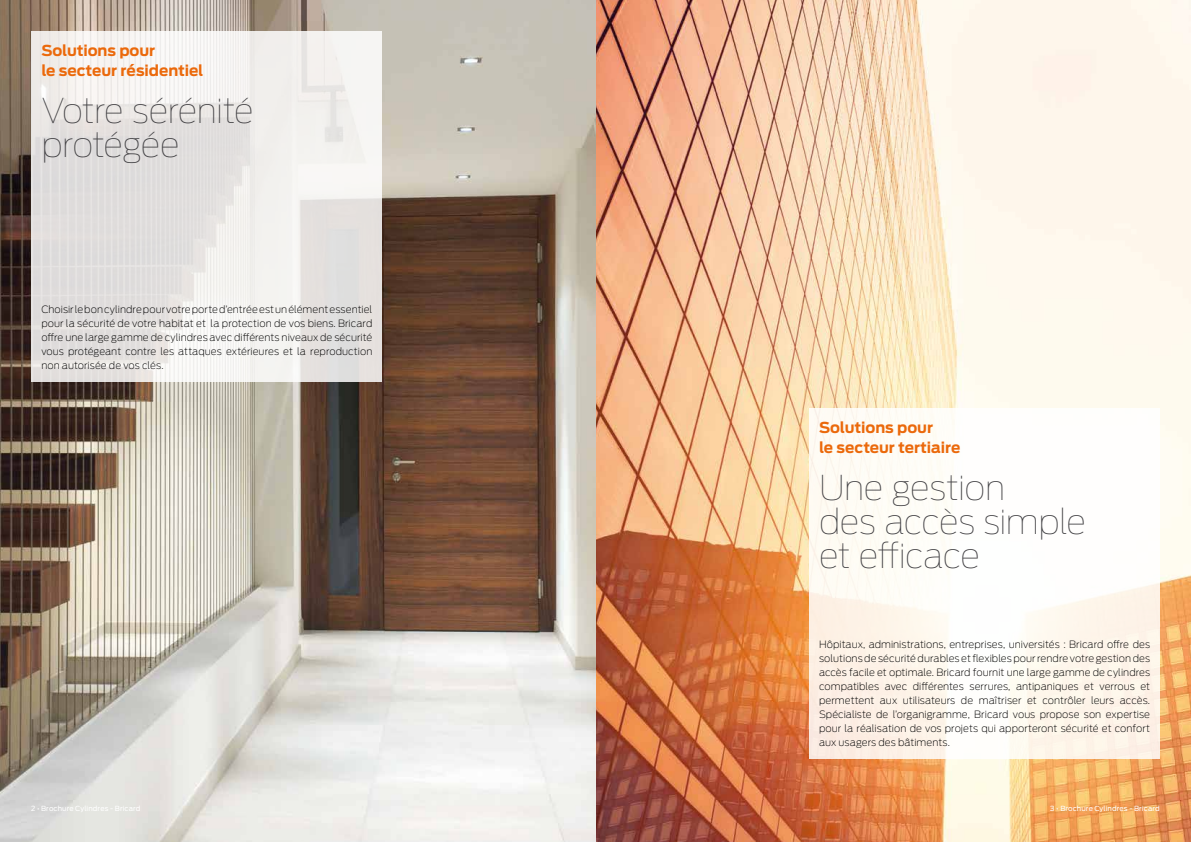
<style>
.page{position:relative;width:1191px;height:842px;background:#fff}
.page>*{position:absolute;margin:0;border:0;box-sizing:border-box;transform-origin:0 0}
.t1{font:100 34px/34px "Antenna";letter-spacing:-.02em;color:#3e3d40}
.t2{font:700 15px/20px "Antenna";letter-spacing:-.005em;color:#eb690b}
.t3{font:200 10px/14px "Antenna";letter-spacing:.005em;color:#000;text-align:justify}
.t4{font:7px "Antenna";letter-spacing:.015em;color:#fff}
</style>
<div class="page">
<img style="left:0;top:0;width:1191px;height:842px">
<svg style="left:31px;top:31px;width:351px;height:351px"></svg>
<svg style="left:809px;top:408px;width:350px;height:351px;fill:#fefdf6"></svg>
<h2 class="t2" style="left:41px;top:41px;width:164px">Solutions pour<br>le secteur résidentiel</h2>
<h1 class="t1" style="left:41px;top:94px;width:214px">Votre sérénité protégée</h1>
<p class="t3" style="left:41px;top:303px;width:332px">Choisir le bon cylindre pour votre porte d’entrée est un élément essentiel pour la sécurité de votre habitat et la protection de vos biens. Bricard offre une large gamme de cylindres avec différents niveaux de sécurité vous protégeant contre les attaques extérieures et la reproduction non autorisée de vos clés.</p>
<h2 class="t2" style="left:819px;top:418px;width:143px">Solutions pour<br>le secteur tertiaire</h2>
<h1 class="t1" style="left:819px;top:471px;width:269px">Une gestion<br>des accès simple et efficace</h1>
<p class="t3" style="left:819px;top:638px;width:332px">Hôpitaux, administrations, entreprises, universités : Bricard offre des solutions de sécurité durables et flexibles pour rendre votre gestion des accès facile et optimale. Bricard fournit une large gamme de cylindres compatibles avec différentes serrures, antipaniques et verrous et permettent aux utilisateurs de maîtriser et contrôler leurs accès.<br>Spécialiste de l’organigramme, Bricard vous propose son expertise pour la réalisation de vos projets qui apporteront sécurité et confort aux usagers des bâtiments.</p>
<p class="t4" style="left:31px;top:804px;width:111px">2 • Brochure Cylindres - Bricard</p>
<p class="t4" style="left:1050px;top:804px;width:111px">3 • Brochure Cylindres - Bricard</p>
</div>
